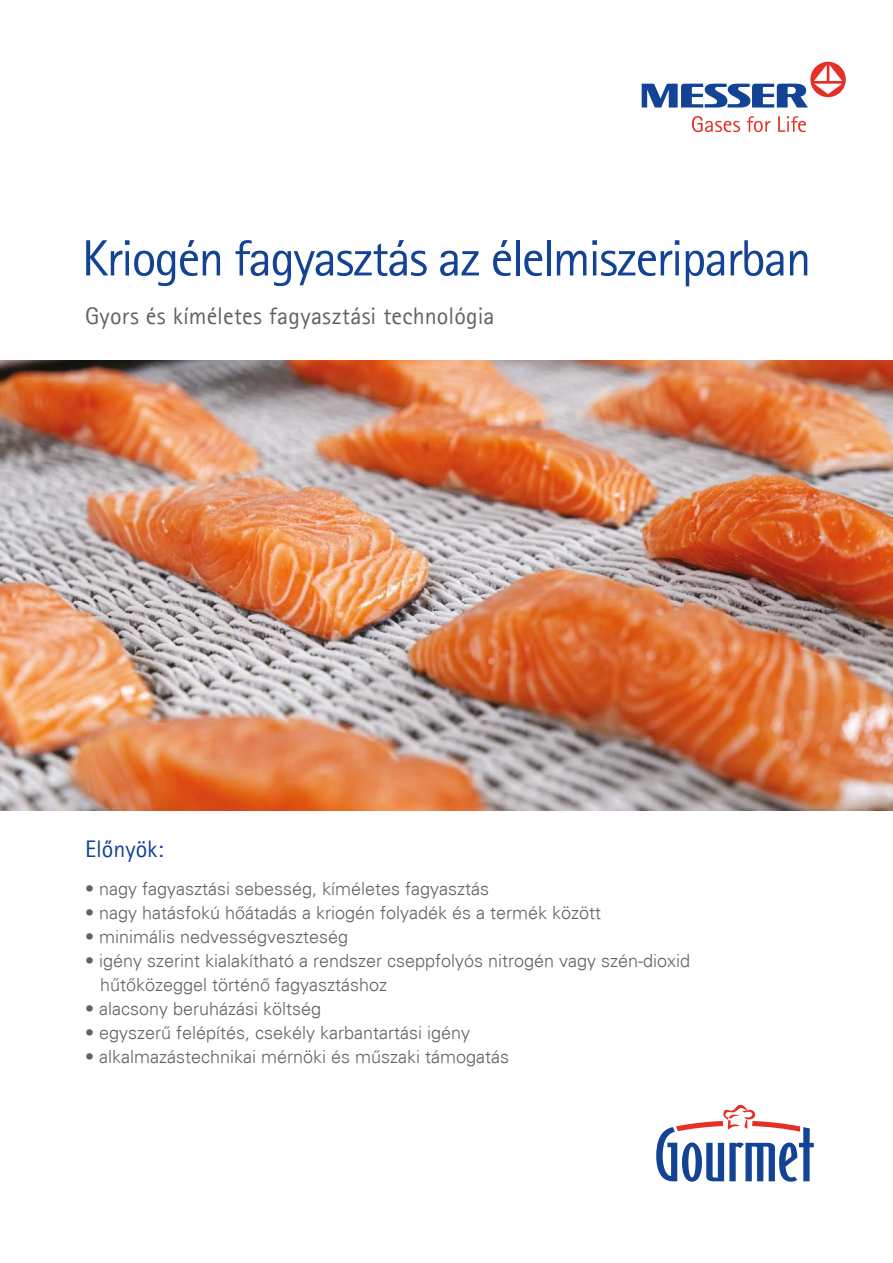
<style>
.page{position:relative;width:893px;height:1263px;background:#fff}
.page>*{position:absolute;margin:0;border:0;box-sizing:border-box;transform-origin:0 0}
.t1{font:51px "AT Rotis Sans Serif Magyar";letter-spacing:-.03em;color:#134395}
.t2{font:24px "AT Rotis Sans Serif Magyar";letter-spacing:.01em;color:#646363}
.t3{font:24px "AT Rotis Sans Serif Magyar";color:#124395}
.t4{font:18px/24px "Univers H Lightmagyar";color:#646363}
</style>
<div class="page">
<img style="left:0;top:360px;width:893px;height:451px">
<svg style="left:692px;top:116px;width:114px;height:16px"></svg>
<svg style="left:642px;top:84px;width:166px;height:24px"></svg>
<div style="left:810px;top:62px;width:36px;height:35px;background:#e63027;border-radius:50%"></div>
<svg style="left:814px;top:65px;width:28px;height:29px"></svg>
<svg style="left:656px;top:1104px;width:158px;height:78px"></svg>
<h1 class="t1" style="left:82px;top:228px;width:731px">Kriogén fagyasztás az élelmiszeriparban</h1>
<h2 class="t2" style="left:85px;top:302px;width:411px">Gyors és kíméletes fagyasztási technológia</h2>
<h2 class="t3" style="left:85px;top:835px;width:80px">Előnyök:</h2>
<p class="t4" style="left:85px;top:876px;width:406px">• nagy fagyasztási sebesség, kíméletes fagyasztás</p>
<p class="t4" style="left:85px;top:900px;width:518px">• nagy hatásfokú hőátadás a kriogén folyadék és a termék között</p>
<p class="t4" style="left:85px;top:924px;width:265px">• minimális nedvességveszteség</p>
<p class="t4" style="left:100px;top:948px;width:592px;text-indent:-15px">• igény szerint kialakítható a rendszer cseppfolyós nitrogén vagy szén-dioxid hűtőközeggel történő fagyasztáshoz</p>
<p class="t4" style="left:85px;top:996px;width:238px">• alacsony beruházási költség</p>
<p class="t4" style="left:85px;top:1020px;width:387px">• egyszerű felépítés, csekély karbantartási igény</p>
<p class="t4" style="left:85px;top:1044px;width:426px">• alkalmazástechnikai mérnöki és műszaki támogatás</p>
</div>
